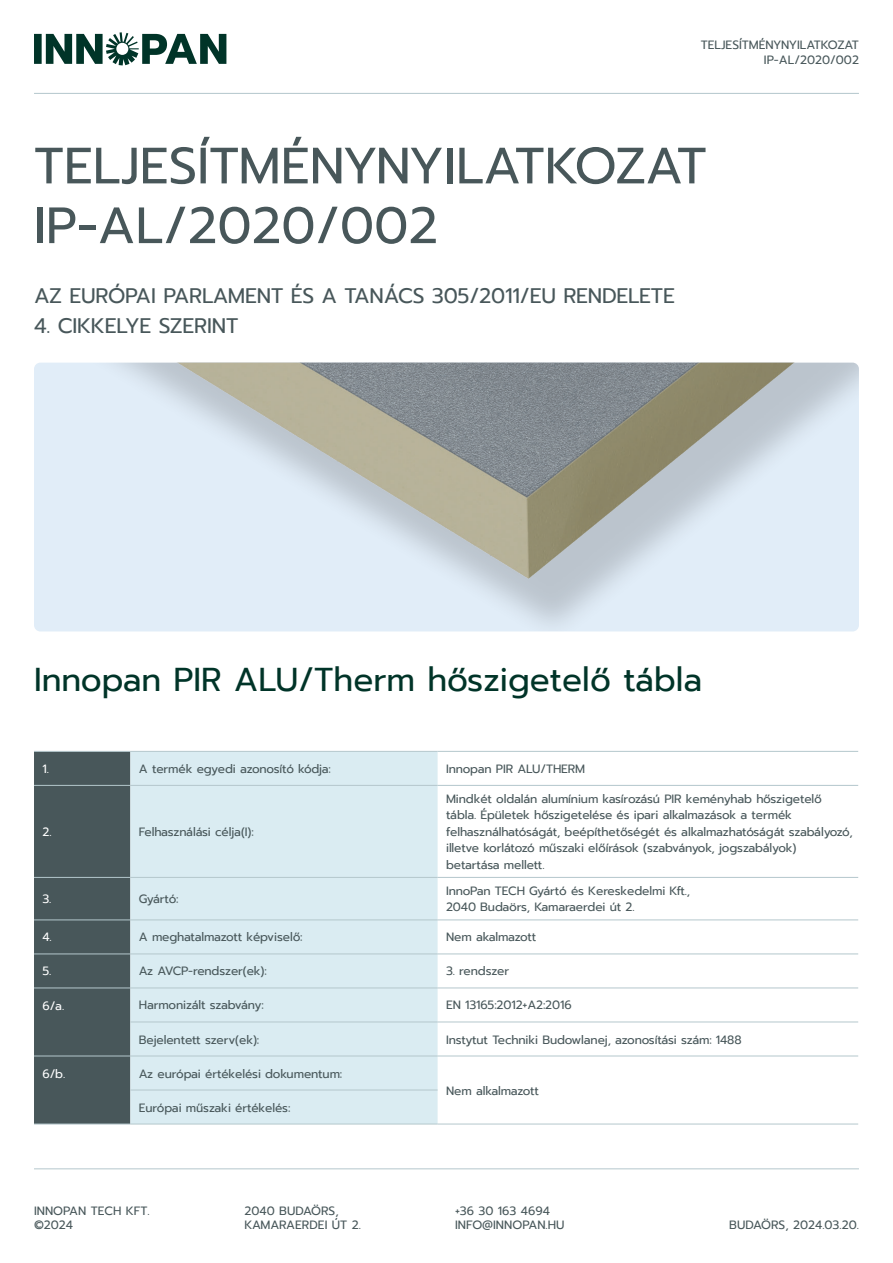
<style>
.page{position:relative;width:893px;height:1263px;background:#fff}
.page>*{position:absolute;margin:0;border:0;box-sizing:border-box;transform-origin:0 0}
.t1{font:51px/59.7px "Prompt";color:#48575a}
.t2{font:33px "Prompt";color:#003428}
.t3{font:21px "Prompt";letter-spacing:-.01em;color:#48575a}
.t4{font:12px/16.5px "Prompt";letter-spacing:-.01em;color:#48575a}
.t5{font:12px "Prompt";color:#fff}
</style>
<div class="page">
<svg style="left:34px;top:32px;width:192px;height:33px"></svg>
<hr style="left:34px;top:1168px;width:825px;height:1px;background:#b4c7cc">
<hr style="left:34px;top:93px;width:825px;height:1px;background:#b4c7cc">
<img style="left:34px;top:363px;width:825px;height:268px">
<div style="left:34px;top:752px;width:96px;height:372px;background:#48575a"></div>
<svg style="left:130px;top:752px;width:308px;height:372px;background:#d8eaef"></svg>
<hr style="left:34px;top:751px;width:96px;height:1px;background:#b4c7cc">
<hr style="left:130px;top:751px;width:308px;height:1px;background:#b4c7cc">
<hr style="left:438px;top:751px;width:420px;height:1px;background:#b4c7cc">
<hr style="left:34px;top:785px;width:96px;height:1px;background:#b4c7cc">
<hr style="left:130px;top:785px;width:308px;height:1px;background:#b4c7cc">
<hr style="left:438px;top:785px;width:420px;height:1px;background:#b4c7cc">
<hr style="left:34px;top:877px;width:96px;height:1px;background:#b4c7cc">
<hr style="left:130px;top:877px;width:308px;height:1px;background:#b4c7cc">
<hr style="left:438px;top:877px;width:420px;height:1px;background:#b4c7cc">
<hr style="left:34px;top:919px;width:96px;height:1px;background:#b4c7cc">
<hr style="left:130px;top:919px;width:308px;height:1px;background:#b4c7cc">
<hr style="left:438px;top:919px;width:420px;height:1px;background:#b4c7cc">
<hr style="left:34px;top:953px;width:96px;height:1px;background:#b4c7cc">
<hr style="left:130px;top:953px;width:308px;height:1px;background:#b4c7cc">
<hr style="left:438px;top:953px;width:420px;height:1px;background:#b4c7cc">
<hr style="left:34px;top:987px;width:96px;height:1px;background:#b4c7cc">
<hr style="left:130px;top:987px;width:308px;height:1px;background:#b4c7cc">
<hr style="left:438px;top:987px;width:420px;height:1px;background:#b4c7cc">
<hr style="left:130px;top:1021px;width:308px;height:1px;background:#b4c7cc">
<hr style="left:438px;top:1021px;width:420px;height:1px;background:#b4c7cc">
<hr style="left:34px;top:1055px;width:96px;height:1px;background:#b4c7cc">
<hr style="left:130px;top:1055px;width:308px;height:1px;background:#b4c7cc">
<hr style="left:438px;top:1055px;width:420px;height:1px;background:#b4c7cc">
<hr style="left:130px;top:1090px;width:308px;height:1px;background:#b4c7cc">
<hr style="left:34px;top:1124px;width:96px;height:1px;background:#b4c7cc">
<hr style="left:130px;top:1124px;width:308px;height:1px;background:#b4c7cc">
<hr style="left:438px;top:1124px;width:420px;height:1px;background:#b4c7cc">
<p class="t4" style="left:701px;top:38px;width:160px;line-height:14.4px;text-align:right">TELJESÍTMÉNYNYILATKOZAT<br>IP-AL/2020/002</p>
<h1 class="t1" style="left:34px;top:136px;width:674px">TELJESÍTMÉNYNYILATKOZAT<br>IP-AL/2020/002</h1>
<h3 class="t3" style="left:34px;top:281px;width:642px">AZ EURÓPAI PARLAMENT ÉS A TANÁCS 305/2011/EU RENDELETE</h3>
<h3 class="t3" style="left:34px;top:310px;width:206px">4. CIKKELYE SZERINT</h3>
<h2 class="t2" style="left:34px;top:656px;width:670px">Innopan PIR ALU/Therm hőszigetelő tábla</h2>
<p class="t5" style="left:43px;top:760px;width:8px">1.</p>
<p class="t4" style="left:139px;top:760px;width:194px">A termék egyedi azonosító kódja:</p>
<p class="t4" style="left:446px;top:760px;width:141px">Innopan PIR ALU/THERM</p>
<p class="t5" style="left:43px;top:823px;width:11px">2.</p>
<p class="t4" style="left:139px;top:823px;width:116px">Felhasználási célja(I):</p>
<p class="t4" style="left:446px;top:790px;width:408px">Mindkét oldalán alumínium kasírozású PIR keményhab hőszigetelő tábla. Épületek hőszigetelése és ipari alkalmazások a termék felhasználhatóságát, beépíthetőségét és alkalmazhatóságát szabályozó, illetve korlátozó műszaki előírások (szabványok, jogszabályok) betartása mellett.</p>
<p class="t5" style="left:43px;top:890px;width:10px">3.</p>
<p class="t4" style="left:139px;top:891px;width:41px">Gyártó:</p>
<p class="t4" style="left:446px;top:882px;width:246px">InnoPan TECH Gyártó és Kereskedelmi Kft.,<br>2040 Budaörs, Kamaraerdei út 2.</p>
<p class="t5" style="left:43px;top:929px;width:11px">4.</p>
<p class="t4" style="left:139px;top:929px;width:165px">A meghatalmazott képviselő:</p>
<p class="t4" style="left:446px;top:929px;width:92px">Nem akalmazott</p>
<p class="t5" style="left:43px;top:963px;width:10px">5.</p>
<p class="t4" style="left:139px;top:963px;width:129px">Az AVCP-rendszer(ek):</p>
<p class="t4" style="left:446px;top:963px;width:65px">3. rendszer</p>
<p class="t5" style="left:43px;top:997px;width:23px">6/a.</p>
<p class="t4" style="left:139px;top:997px;width:126px">Harmonizált szabvány:</p>
<p class="t4" style="left:446px;top:997px;width:127px">EN 13165:2012+A2:2016</p>
<p class="t4" style="left:139px;top:1031px;width:122px">Bejelentett szerv(ek):</p>
<p class="t4" style="left:446px;top:1031px;width:297px">Instytut Techniki Budowlanej, azonosítási szám: 1488</p>
<p class="t5" style="left:43px;top:1065px;width:24px">6/b.</p>
<p class="t4" style="left:139px;top:1065px;width:205px">Az európai értékelési dokumentum:</p>
<p class="t4" style="left:446px;top:1082px;width:94px">Nem alkalmazott</p>
<p class="t4" style="left:139px;top:1099px;width:153px">Európai műszaki értékelés:</p>
<p class="t4" style="left:244px;top:1203px;width:118px;line-height:14.4px">2040 BUDAÖRS,<br>KAMARAERDEI ÚT 2.</p>
<p class="t4" style="left:34px;top:1203px;width:117px;line-height:14.4px">INNOPAN TECH KFT. ©2024</p>
<p class="t4" style="left:455px;top:1203px;width:111px;line-height:14.4px">+36 30 163 4694<br>INFO@INNOPAN.HU</p>
<p class="t4" style="left:729px;top:1216px;width:131px">BUDAÖRS, 2024.03.20.</p>
</div>
